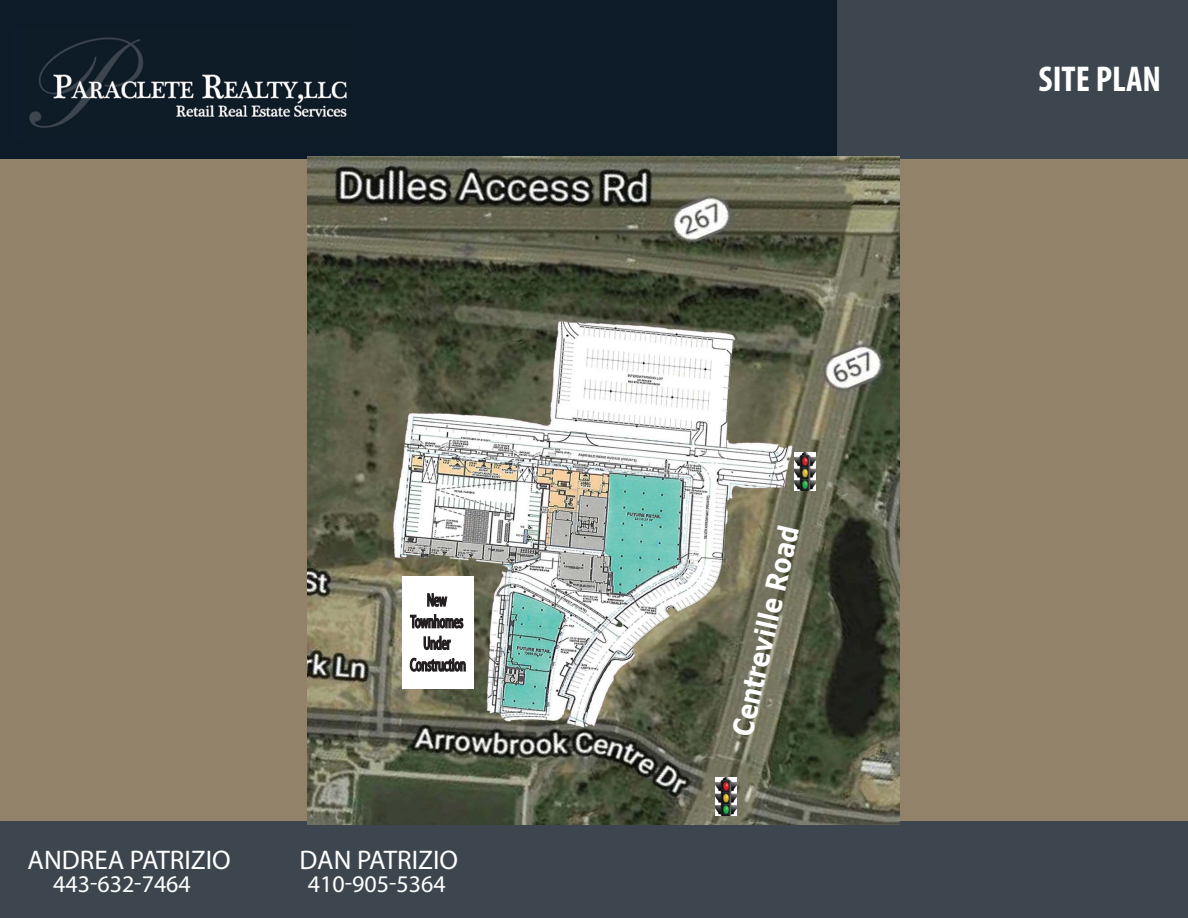
<style>
.page{position:relative;width:1188px;height:918px;background:#fff}
.page>*{position:absolute;margin:0;border:0;box-sizing:border-box;transform-origin:0 0}
.t1{font:700 condensed 36px "Myriad Pro";color:#fff}
.t2{font:700 28.05px "Verdana";color:#fff;scale:.83 1}
.t3{font:600 condensed 27px "Myriad Pro";color:#fff}
.t4{font:600 condensed 24px "Myriad Pro";color:#fff}
</style>
<div class="page">
<div style="left:0;top:159px;width:1188px;height:663px;background:#918269"></div>
<div style="left:0;top:0;width:838px;height:159px;background:#0d1b28"></div>
<div style="left:838px;top:0;width:350px;height:159px;background:#3d464e"></div>
<img style="left:29px;top:37px;width:318px;height:91px">
<div style="left:0;top:822px;width:1188px;height:96px;background:#3d464e"></div>
<img style="left:308px;top:156px;width:592px;height:668px">
<div style="left:402px;top:576px;width:72px;height:112px;background:#fff"></div>
<svg style="left:409px;top:573px;width:58px;height:122px"></svg>
<img style="left:794px;top:453px;width:22px;height:37px">
<img style="left:715px;top:778px;width:22px;height:37px">
<p class="t3" style="left:28px;top:843px;width:205px">ANDREA PATRIZIO</p>
<p class="t3" style="left:300px;top:843px;width:160px">DAN PATRIZIO</p>
<p class="t4" style="left:53px;top:869px;width:139px">443-632-7464</p>
<p class="t4" style="left:308px;top:869px;width:139px">410-905-5364</p>
<p class="t2" style="left:722px;top:731px;width:261px;rotate:-77deg">Centreville Road</p>
<h1 class="t1" style="left:1039px;top:57px;width:124px">SITE PLAN</h1>
</div>
